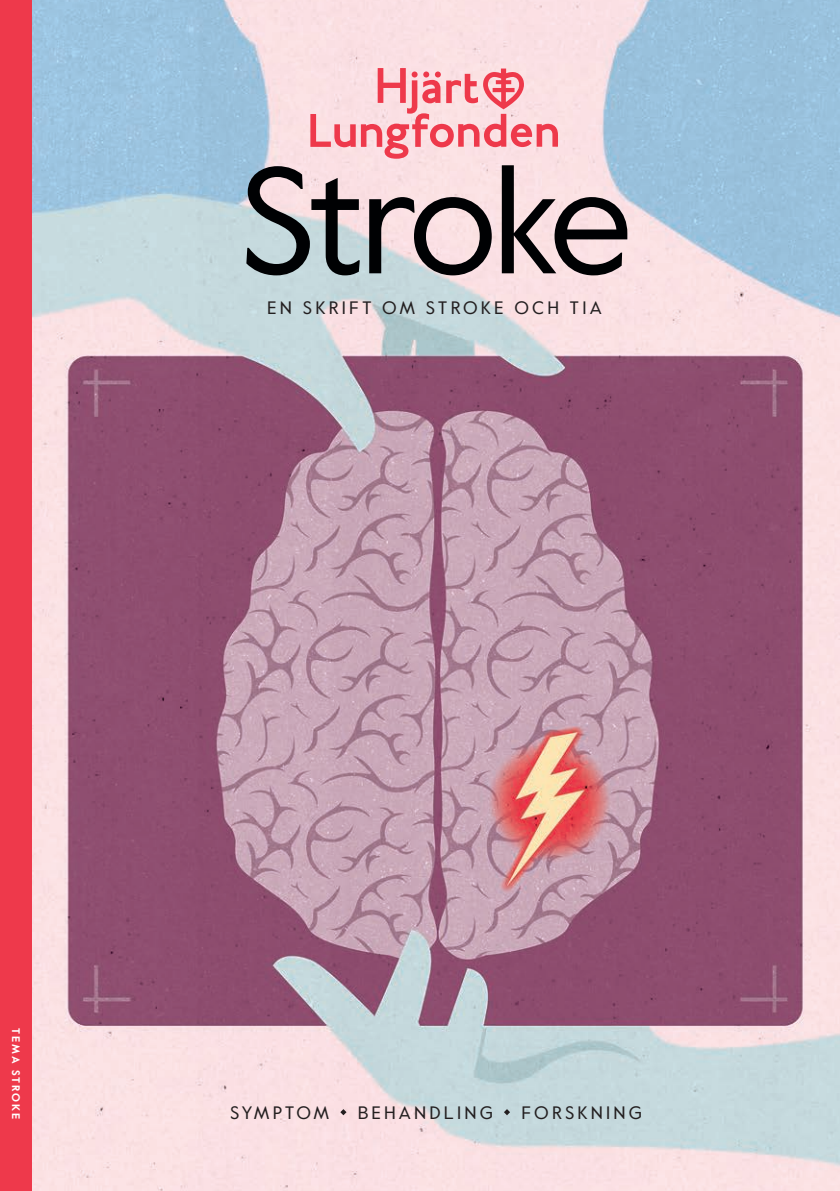
<style>
.page{position:relative;width:840px;height:1191px;background:#fff}
.page>*{position:absolute;margin:0;border:0;box-sizing:border-box;transform-origin:0 0}
.t1{font:150px "Value";letter-spacing:-.05em;color:#000103}
.t2{font:18px "Value";letter-spacing:.175em;color:#231f20}
.t3{font:700 11px "Value";letter-spacing:.175em;color:#fff}
</style>
<div class="page">
<img style="left:32px;top:0;width:807px;height:1191px">
<div style="left:0;top:0;width:32px;height:1191px;background:#ee394b"></div>
<svg style="left:310px;top:114px;width:45px;height:33px"></svg>
<svg style="left:361px;top:68px;width:196px;height:91px;background:#f6b0b8"></svg>
<svg style="left:340px;top:1109px;width:6px;height:6px"></svg>
<svg style="left:503px;top:1109px;width:6px;height:6px"></svg>
<h1 class="t1" style="left:238px;top:117px;width:396px">STROKE</h1>
<p class="t2" style="left:267px;top:295px;width:173px">EN SKRIFT OM STROKE</p>
<p class="t2" style="left:514px;top:295px;width:89px">OCH TI A</p>
<p class="t3" style="left:24px;top:1028px;width:91px;rotate:90deg">TEMA stroke</p>
<p class="t2" style="left:230px;top:1099px;width:59px">SYMPTOM</p>
<p class="t2" style="left:357px;top:1099px;width:136px">BE HAN DLIN G</p>
<p class="t2" style="left:521px;top:1099px;width:27px">FORSKNIN</p>
<p class="t2" style="left:628px;top:1099px;width:15px">G</p>
</div>
